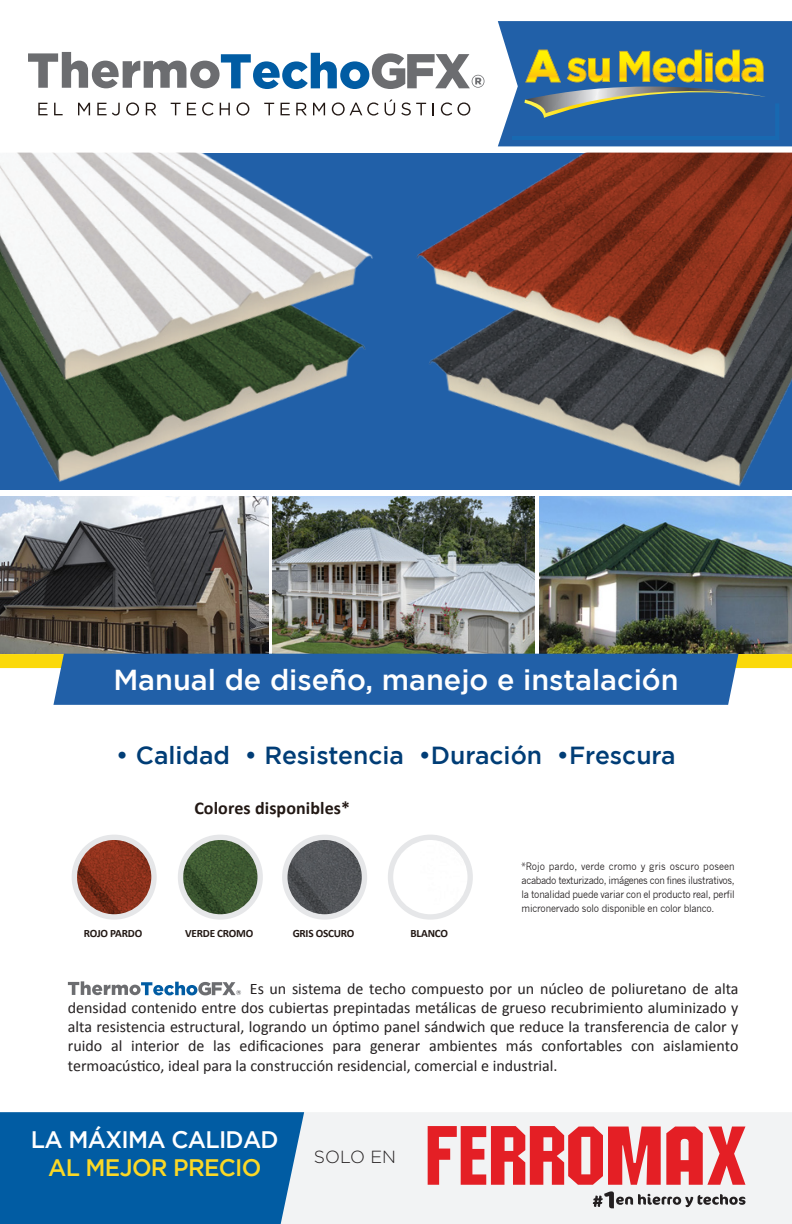
<style>
.page{position:relative;width:792px;height:1224px;background:#fff}
.page>*{position:absolute;margin:0;border:0;box-sizing:border-box;transform-origin:0 0}
.t1{font:500 28.8px "Gotham";color:#fff}
.t2{font:500 24.6px "Gotham";color:#003d76}
.t3{font:500 23.8px "Gotham";letter-spacing:-.03em;color:#fff}
.t4{font:500 23.8px "Gotham";letter-spacing:-.03em;color:#fbd826}
.t5{font:700 18px "Calibri";letter-spacing:.005em;color:#221814}
.t6{font:300 17.6px "Gotham";color:#231f20}
.t7{font:16px/19.2px "Calibri";color:#231f20;text-align:justify}
.t8{font:700 11.2px "Calibri";letter-spacing:-.02em;color:#221814}
.t9{font:10px/14px "News Gothic";letter-spacing:-.02em;color:#231f20;text-align:justify;scale:.92 1}
</style>
<div class="page">
<img style="left:0;top:426px;width:380px;height:64px">
<img style="left:0;top:153px;width:380px;height:273px">
<img style="left:380px;top:425px;width:412px;height:65px">
<img style="left:373px;top:153px;width:419px;height:272px">
<div style="left:72px;top:835px;width:85px;height:85px;background:#e6e7e9;border-radius:50%"></div>
<img style="left:77px;top:840px;width:74px;height:74px;border-radius:37px">
<div style="left:388px;top:835px;width:85px;height:85px;background:#e6e7e9;border-radius:50%"></div>
<div style="left:393px;top:840px;width:74px;height:74px;background:#fff;border-radius:37px"></div>
<div style="left:282px;top:835px;width:85px;height:85px;background:#e6e7e9;border-radius:50%"></div>
<img style="left:288px;top:840px;width:74px;height:74px;border-radius:37px">
<div style="left:178px;top:835px;width:85px;height:85px;background:#e6e7e9;border-radius:50%"></div>
<img style="left:183px;top:840px;width:74px;height:74px;border-radius:37px">
<svg style="left:498px;top:21px;width:294px;height:125px"></svg>
<svg style="left:38px;top:103px;width:10px;height:12px"></svg>
<svg style="left:54px;top:103px;width:9px;height:12px"></svg>
<svg style="left:78px;top:103px;width:12px;height:12px"></svg>
<svg style="left:97px;top:103px;width:23px;height:13px"></svg>
<svg style="left:126px;top:102px;width:13px;height:14px"></svg>
<svg style="left:146px;top:103px;width:10px;height:12px"></svg>
<svg style="left:171px;top:103px;width:10px;height:12px"></svg>
<svg style="left:187px;top:103px;width:9px;height:12px"></svg>
<svg style="left:202px;top:102px;width:12px;height:14px"></svg>
<svg style="left:220px;top:103px;width:10px;height:12px"></svg>
<svg style="left:237px;top:102px;width:12px;height:14px"></svg>
<svg style="left:264px;top:103px;width:10px;height:12px"></svg>
<svg style="left:281px;top:103px;width:9px;height:12px"></svg>
<svg style="left:296px;top:103px;width:11px;height:12px"></svg>
<svg style="left:313px;top:103px;width:12px;height:12px"></svg>
<svg style="left:332px;top:102px;width:47px;height:14px"></svg>
<svg style="left:385px;top:99px;width:10px;height:17px"></svg>
<svg style="left:401px;top:103px;width:25px;height:13px"></svg>
<svg style="left:433px;top:103px;width:1px;height:12px"></svg>
<svg style="left:441px;top:102px;width:29px;height:14px"></svg>
<svg style="left:28px;top:52px;width:456px;height:37px"></svg>
<div style="left:0;top:654px;width:167px;height:14px;background:#fbd90a"></div>
<svg style="left:68px;top:981px;width:173px;height:14px"></svg>
<img style="left:0;top:496px;width:269px;height:158px">
<img style="left:540px;top:496px;width:252px;height:158px">
<img style="left:273px;top:496px;width:262px;height:158px">
<div style="left:625px;top:654px;width:167px;height:14px;background:#fbd90a"></div>
<div style="left:53px;top:654px;width:686px;height:51px;background:#2160a8"></div>
<div style="left:304px;top:1112px;width:488px;height:112px;background:#f2f3f4"></div>
<div style="left:0;top:1112px;width:304px;height:112px;background:#015ca3"></div>
<svg style="left:593px;top:1191px;width:152px;height:17px"></svg>
<svg style="left:428px;top:1126px;width:317px;height:59px"></svg>
<h1 class="t1" style="left:113px;top:664px;width:567px">Manual de diseño, manejo e instalación</h1>
<h2 class="t2" style="left:116px;top:741px;width:561px">• Calidad • Resistencia •Duración •Frescura</h2>
<p class="t5" style="left:194px;top:796px;width:157px">Colores disponibles*</p>
<p class="t8" style="left:84px;top:926px;width:60px">ROJO PARDO</p>
<p class="t8" style="left:185px;top:926px;width:70px">VERDE CROMO</p>
<p class="t8" style="left:293px;top:926px;width:63px">GRIS OSCURO</p>
<p class="t8" style="left:411px;top:926px;width:39px">BLANCO</p>
<p class="t9" style="left:522px;top:859px;width:233px">*Rojo pardo, verde cromo y gris oscuro poseen acabado texturizado, imágenes con fines ilustrativos, la tonalidad puede variar con el producto real, perfil micronervado solo disponible en color blanco.</p>
<p class="t7" style="left:68px;top:978px;width:672px;text-indent:182px">Es un sistema de techo compuesto por un núcleo de poliuretano de alta densidad contenido entre dos cubiertas prepintadas metálicas de grueso recubrimiento aluminizado y alta resistencia estructural, logrando un óptimo panel sándwich que reduce la transferencia de calor y ruido al interior de las edificaciones para generar ambientes más confortables con aislamiento termoacústico, ideal para la construcción residencial, comercial e industrial.</p>
<h3 class="t3" style="left:31px;top:1126px;width:249px">LA MÁXIMA CALIDAD</h3>
<h3 class="t4" style="left:48px;top:1155px;width:215px">AL MEJOR PRECIO</h3>
<p class="t6" style="left:314px;top:1145px;width:84px">SOLO EN</p>
</div>
